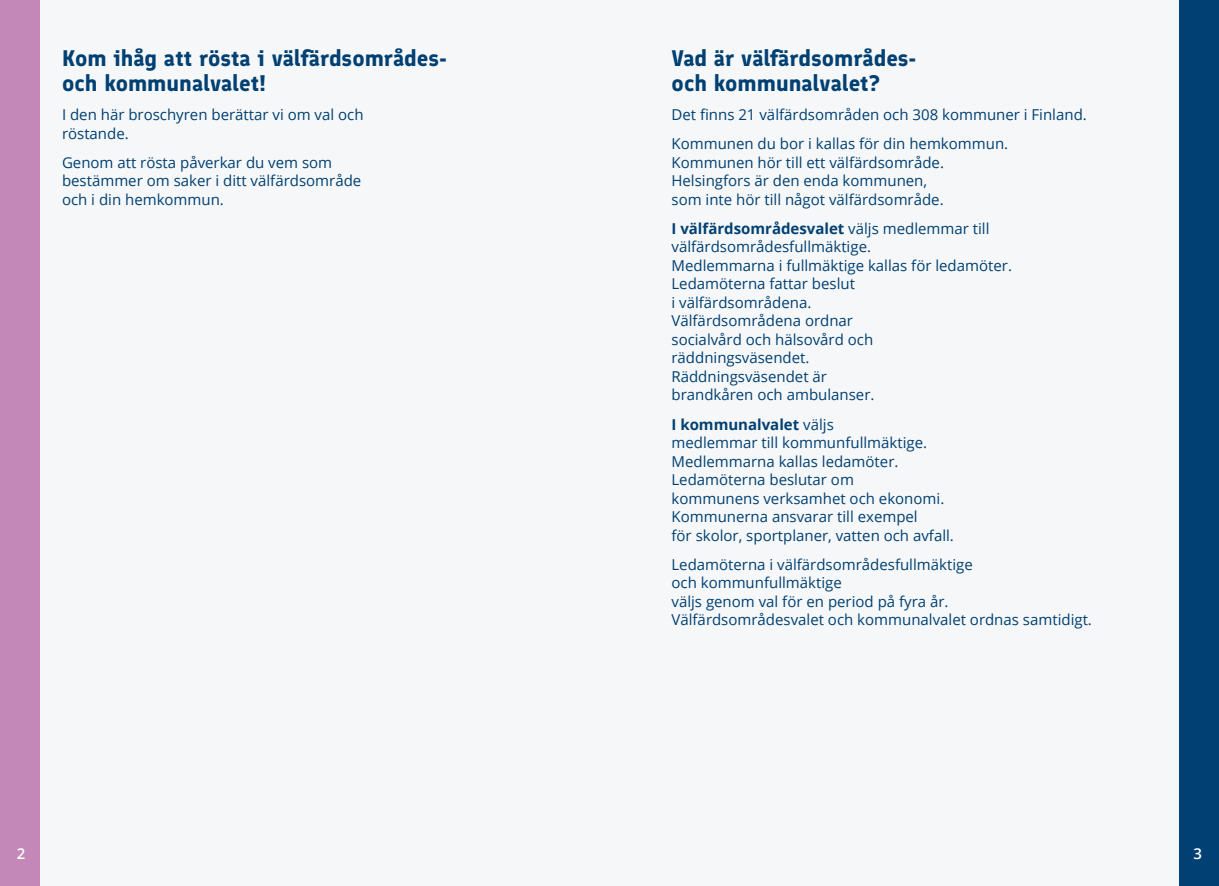
<style>
.page{position:relative;width:1219px;height:886px;background:#fff}
.page>*{position:absolute;margin:0;border:0;box-sizing:border-box;transform-origin:0 0}
.Otsikko_1__h2{font:700 22.5px/25px "Finlandica";color:#004072}
.Leipis{font:15px/18.5px "Open Sans";color:#004072}
.t1{font:600 15px "Open Sans";color:#fff}
.s1{font-weight:700}
</style>
<div class="page">
<div style="left:6px;top:0;width:1206px;height:886px;background:#f6f7f8"></div>
<div style="left:1179px;top:0;width:40px;height:886px;background:#004072"></div>
<div style="left:0;top:0;width:40px;height:886px;background:#c387b8"></div>
<h2 class="Otsikko_1__h2" style="left:62px;top:46px;width:386px">Kom ihåg att rösta i välfärdsområdes&shy;och kommunalvalet!</h2>
<p class="Leipis" style="left:62px;top:105px;width:303px">I den här broschyren berättar vi om val och röstande.</p>
<p class="Leipis" style="left:62px;top:153px;width:301px">Genom att rösta påverkar du vem som bestämmer om saker i ditt välfärdsområde och i din hemkommun.</p>
<h2 class="Otsikko_1__h2" style="left:671px;top:46px;width:246px">Vad är välfärdsområdes&shy;och kommunalvalet?</h2>
<p class="Leipis" style="left:671px;top:105px;width:417px">Det finns 21 välfärdsområden och 308 kommuner i Finland.</p>
<p class="Leipis" style="left:671px;top:134px;width:338px">Kommunen du bor i kallas för din hemkommun.<br>Kommunen hör till ett välfärdsområde.<br>Helsingfors är den enda kommunen,<br>som inte hör till något välfärdsområde.</p>
<p class="Leipis" style="left:671px;top:219px;width:342px"><span class="s1">I välfärdsområdesvalet</span> väljs medlemmar till välfärdsområdesfullmäktige.<br>Medlemmarna i fullmäktige kallas för ledamöter.<br>Ledamöterna fattar beslut<br>i välfärdsområdena.<br>Välfärdsområdena ordnar<br>socialvård och hälsovård och räddningsväsendet.<br>Räddningsväsendet är<br>brandkåren och ambulanser.</p>
<p class="Leipis" style="left:671px;top:414px;width:284px"><span class="s1">I kommunalvalet</span> väljs<br>medlemmar till kommunfullmäktige.<br>Medlemmarna kallas ledamöter.<br>Ledamöterna beslutar om<br>kommunens verksamhet och ekonomi.<br>Kommunerna ansvarar till exempel<br>för skolor, sportplaner, vatten och avfall.</p>
<p class="Leipis" style="left:671px;top:555px;width:422px">Ledamöterna i välfärdsområdesfullmäktige<br>och kommunfullmäktige<br>väljs genom val för en period på fyra år.<br>Välfärdsområdesvalet och kommunalvalet ordnas samtidigt.</p>
<p class="t1" style="left:17px;top:844px;width:10px">2</p>
<p class="t1" style="left:1194px;top:844px;width:10px">3</p>
</div>
